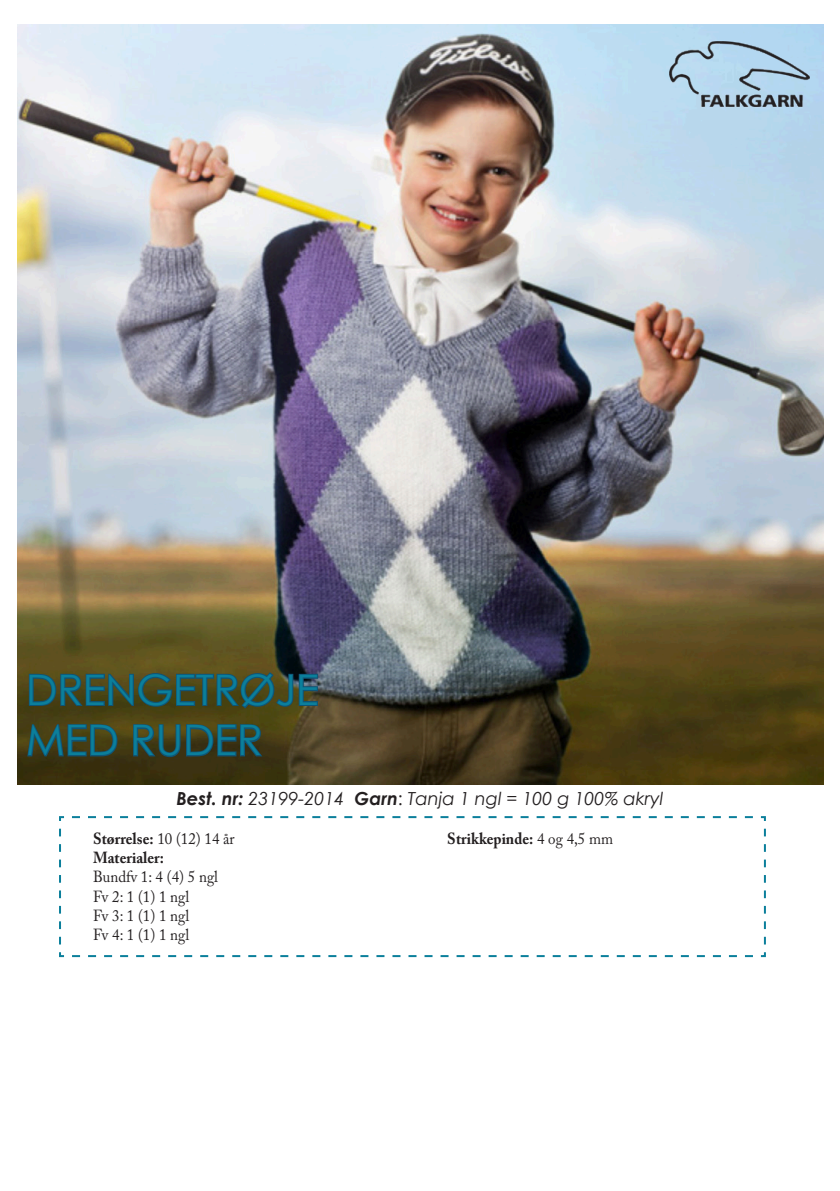
<style>
.page{position:relative;width:840px;height:1191px;background:#fff}
.page>*{position:absolute;margin:0;border:0;box-sizing:border-box;transform-origin:0 0}
.t1{font:42px "Century Gothic";color:#0b7f9b}
.t2{font:italic 18px "Century Gothic";color:#231f20}
.t3{font:700 16px "Adobe Caslon Pro";color:#231f20;scale:.93 1}
.t4{font:16px "Adobe Caslon Pro";color:#231f20;scale:.93 1}
.s1{font-weight:700}
.s2{font-style:normal}
.s3{font-weight:400}
</style>
<div class="page">
<svg style="left:59px;top:816px;width:707px;height:142px"></svg>
<img style="left:18px;top:24px;width:804px;height:761px">
<svg style="left:26px;top:670px;width:293px;height:88px;background:#3d472d"></svg>
<img style="left:669px;top:41px;width:141px;height:68px">
<p class="t1" style="left:26px;top:664px;width:294px">DRENGETRØJE</p>
<p class="t1" style="left:26px;top:714px;width:238px">MED RUDER</p>
<p class="t2" style="left:176px;top:787px;width:488px"><span class="s1">Best. nr:</span> 23199-2014 <span class="s1">Garn</span><span class="s2">:</span> Tanja 1 ngl = 100 g 100% akryl</p>
<p class="t3" style="left:93px;top:829px;width:154px">Størrelse: <span class="s3">10 (12) 14 år</span></p>
<p class="t3" style="left:93px;top:848px;width:78px">Materialer:</p>
<p class="t4" style="left:93px;top:867px;width:136px">Bundfv 1: 4 (4) 5 ngl</p>
<p class="t4" style="left:93px;top:886px;width:105px">Fv 2: 1 (1) 1 ngl</p>
<p class="t4" style="left:93px;top:906px;width:105px">Fv 3: 1 (1) 1 ngl</p>
<p class="t4" style="left:93px;top:925px;width:105px">Fv 4: 1 (1) 1 ngl</p>
<p class="t3" style="left:447px;top:829px;width:180px">Strikkepinde: <span class="s3">4 og 4,5 mm</span></p>
</div>
